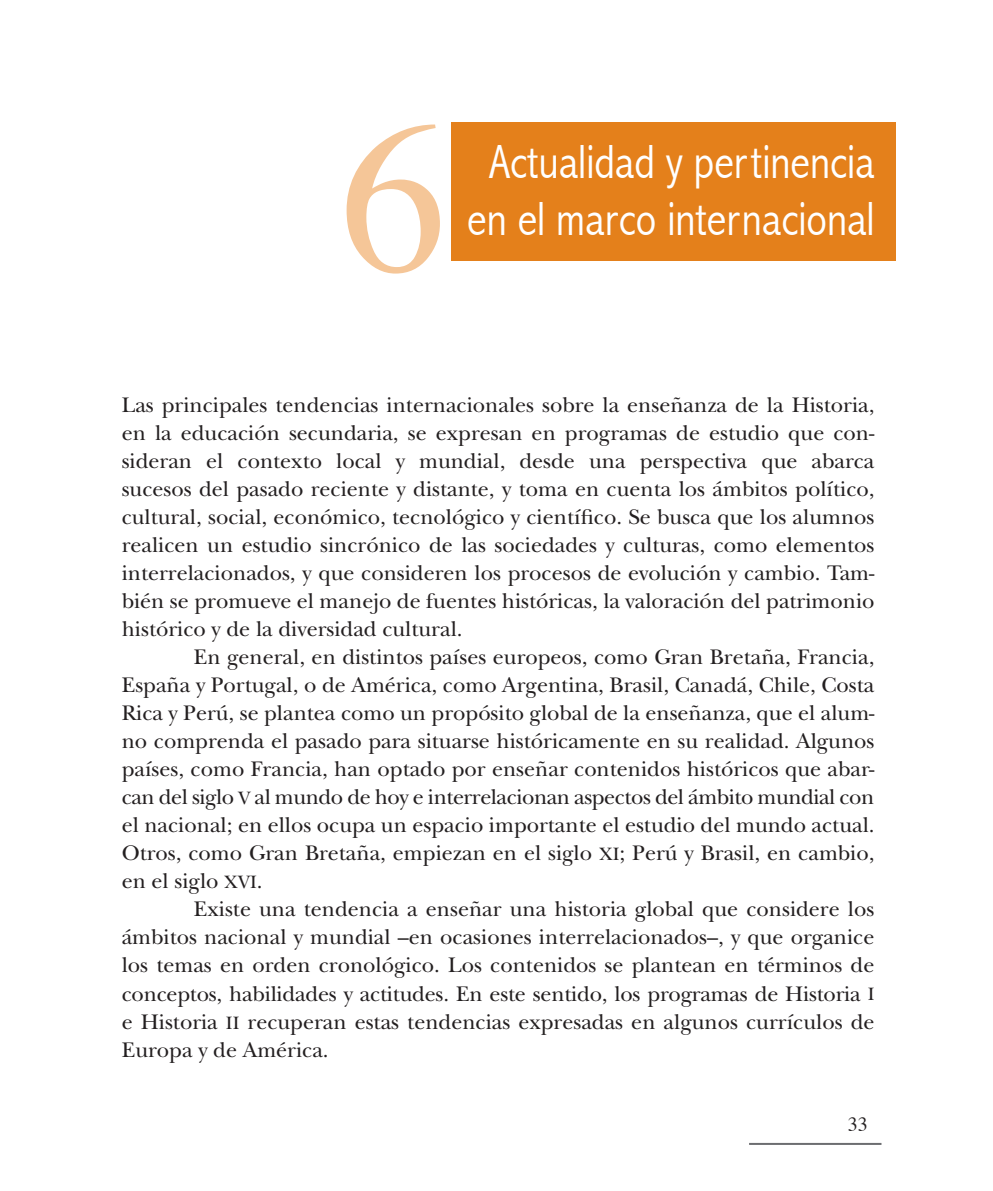
<style>
.page{position:relative;width:993px;height:1191px;background:#fff}
.page>*{position:absolute;margin:0;border:0;box-sizing:border-box;transform-origin:0 0}
.t1{font:300 condensed 48px/57.6px "Abadi";color:#fff;text-align:center}
.t2{font:22px/28px "New Baskerville";color:#231f20;text-align:justify}
.t3{font:20px "Times";color:#231f20}
.s1{font-size:18.8px}
</style>
<div class="page">
<hr style="left:748px;top:1142px;width:133px;height:2px;background:#6c6d70">
<div style="left:450px;top:122px;width:445px;height:138px;background:#e4801b"></div>
<svg style="left:346px;top:124px;width:94px;height:149px"></svg>
<h1 class="t1" style="left:467px;top:133px;width:409px">Actualidad y pertinencia en el marco internacional</h1>
<p class="t2" style="left:122px;top:391px;width:754px">Las principales tendencias internacionales sobre la enseñanza de la Historia, en la educación secundaria, se expresan en programas de estudio que con&shy;sideran el contexto local y mundial, desde una perspectiva que abarca sucesos del pasado reciente y distante, y toma en cuenta los ámbitos político, cultural, social, económico, tecnológico y científico. Se busca que los alumnos realicen un estudio sincrónico de las sociedades y culturas, como elementos interrelacionados, y que consideren los procesos de evolución y cambio. Tam&shy;bién se promueve el manejo de fuentes históricas, la valoración del patrimonio histórico y de la diversidad cultural.</p>
<p class="t2" style="left:122px;top:643px;width:754px;text-indent:72px">En general, en distintos países europeos, como Gran Bretaña, Francia, España y Portugal, o de América, como Argentina, Brasil, Canadá, Chile, Costa Rica y Perú, se plantea como un propósito global de la enseñanza, que el alum&shy;no comprenda el pasado para situarse históricamente en su realidad. Algunos países, como Francia, han optado por enseñar contenidos históricos que abar&shy;can del siglo <span class="s1">v</span> al mundo de hoy e interrelacionan aspectos del ámbito mundial con el nacional; en ellos ocupa un espacio importante el estudio del mundo actual.<br>Otros, como Gran Bretaña, empiezan en el siglo <span class="s1">xi</span>; Perú y Brasil, en cambio, en el siglo <span class="s1">xvi</span>.</p>
<p class="t2" style="left:122px;top:895px;width:754px;text-indent:72px">Existe una tendencia a enseñar una historia global que considere los ámbitos nacional y mundial –en ocasiones interrelacionados–, y que organice los temas en orden cronológico. Los contenidos se plantean en términos de conceptos, habilidades y actitudes. En este sentido, los programas de Historia <span class="s1">i </span>e Historia <span class="s1">ii</span> recuperan estas tendencias expresadas en algunos currículos de Europa y de América.</p>
<p class="t3" style="left:847px;top:1105px;width:21px">33</p>
</div>
